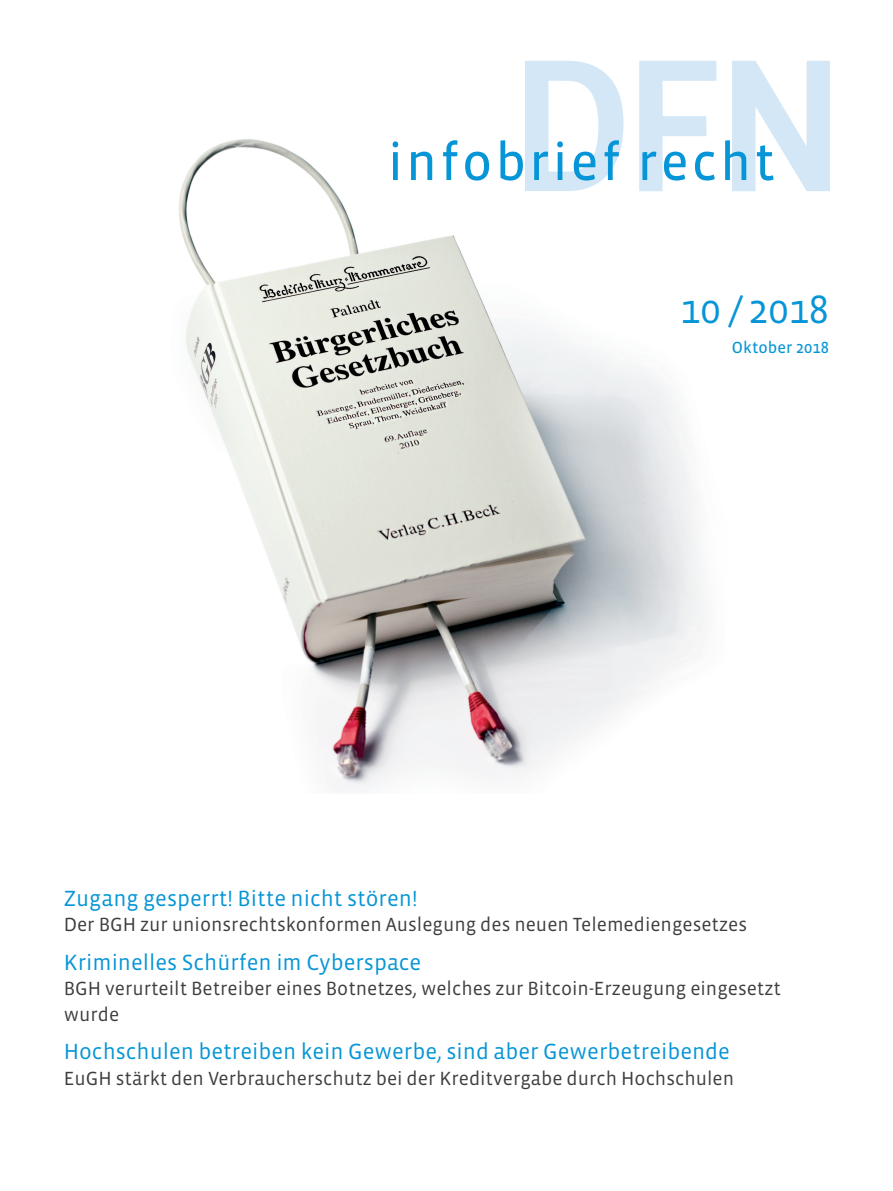
<style>
.page{position:relative;width:893px;height:1191px;background:#fff}
.page>*{position:absolute;margin:0;border:0;box-sizing:border-box;transform-origin:0 0}
.t1{font:40.5px "Vista Sans OT";color:#0695d6}
.t2{font:22.5px "Vista Sans OT";color:#0695d6}
.t3{font:19.5px/25.5px "Vista Sans OT";color:#3e3e3f}
.t4{font:16.5px "Vista Sans OT";color:#0695d6}
</style>
<div class="page">
<img style="left:179px;top:139px;width:526px;height:652px">
<svg style="left:393px;top:61px;width:437px;height:130px"></svg>
<h1 class="t1" style="left:680px;top:289px;width:150px">10 /2018</h1>
<p class="t4" style="left:732px;top:339px;width:99px">Oktober 2018</p>
<p class="t2" style="left:64px;top:886px;width:355px">Zugang gesperrt! Bitte nicht stören!</p>
<p class="t3" style="left:64px;top:912px;width:685px">Der BGH zur unionsrechtskonformen Auslegung des neuen Telemediengesetzes</p>
<p class="t2" style="left:64px;top:950px;width:359px">Kriminelles Schürfen im Cyberspace</p>
<p class="t3" style="left:64px;top:976px;width:719px">BGH verurteilt Betreiber eines Botnetzes, welches zur Bitcoin-Erzeugung eingesetzt wurde</p>
<p class="t2" style="left:64px;top:1040px;width:668px">Hochschulen betreiben kein Gewerbe, sind aber Gewerbetreibende</p>
<p class="t3" style="left:64px;top:1066px;width:672px">EuGH stärkt den Verbraucherschutz bei der Kreditvergabe durch Hochschulen</p>
</div>
